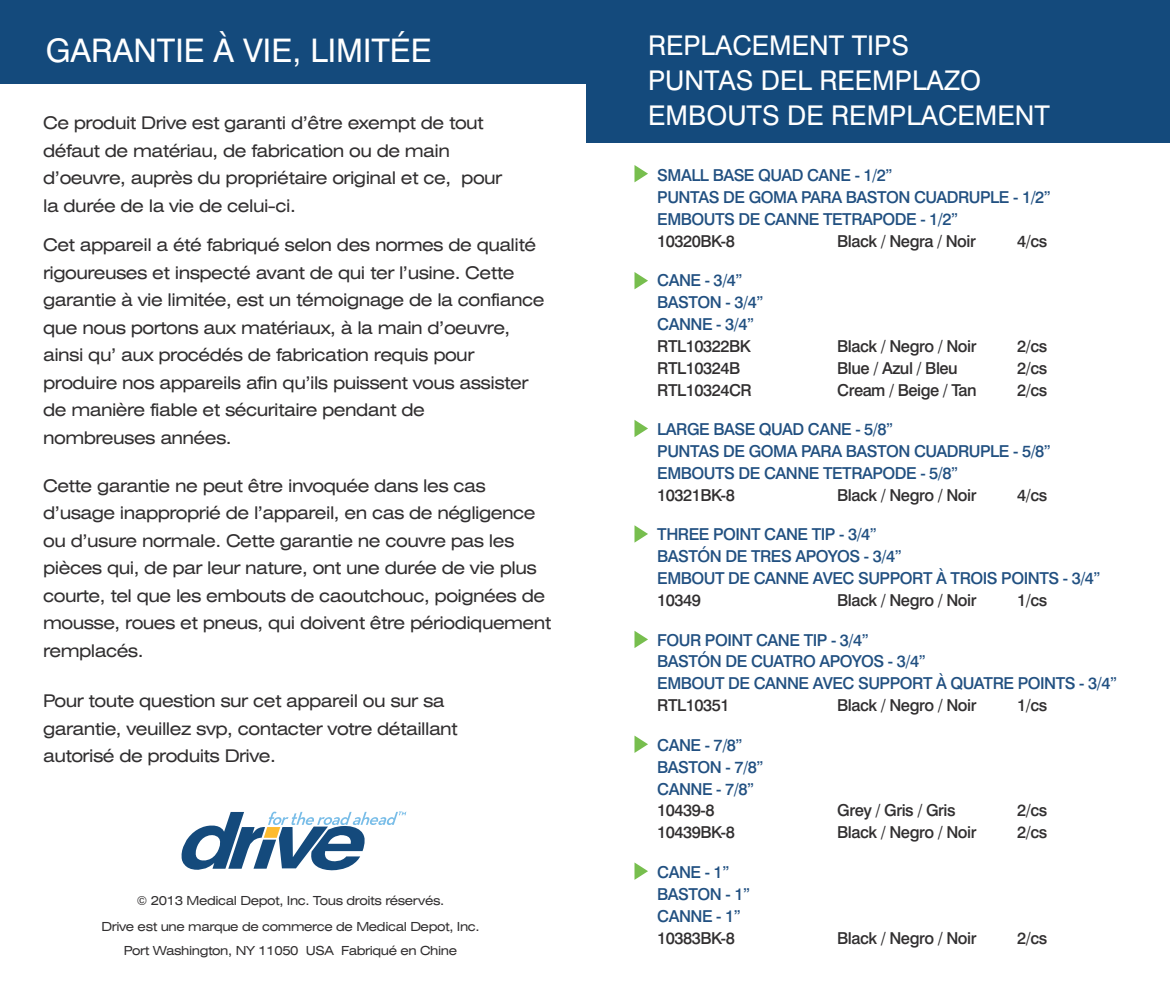
<style>
.page{position:relative;width:1170px;height:990px;background:#fff}
.page>*{position:absolute;margin:0;border:0;box-sizing:border-box;transform-origin:0 0}
.t1{font:32.5px "Swiss 721 BT";color:#fff}
.t2{font:27.25px/35px "Swiss 721 BT";color:#fff}
.t3{font:expanded 17.5px/27.5px "Swiss 721 BT";letter-spacing:-.03em;color:#312f30}
.t4{font:500 16.5px "Swiss 721 BT";letter-spacing:-.03em;color:#215081}
.t5{font:500 16.5px "Swiss 721 BT";letter-spacing:-.03em;color:#312f30}
.t6{font:expanded 12.5px "Swiss 721 BT";letter-spacing:-.03em;color:#312f30}
</style>
<div class="page">
<div style="left:586px;top:1px;width:584px;height:142px;background:#144a7c"></div>
<div style="left:0;top:0;width:1170px;height:84px;background:#144a7c"></div>
<svg style="left:635px;top:165px;width:13px;height:17px"></svg>
<svg style="left:635px;top:272px;width:13px;height:17px"></svg>
<svg style="left:635px;top:420px;width:13px;height:17px"></svg>
<svg style="left:635px;top:525px;width:13px;height:18px"></svg>
<svg style="left:635px;top:631px;width:13px;height:17px"></svg>
<svg style="left:635px;top:863px;width:13px;height:17px"></svg>
<svg style="left:635px;top:736px;width:13px;height:17px"></svg>
<svg style="left:181px;top:811px;width:225px;height:60px"></svg>
<p class="t1" style="left:46px;top:30px;width:387px">GARANTIE À VIE, LIMITÉE</p>
<p class="t3" style="left:43px;top:109px;width:461px">Ce produit Drive est garanti d’être exempt de tout défaut de matériau, de fabrication ou de main d’oeuvre, auprès du propriétaire original et ce, pour la durée de la vie de celui-ci.</p>
<p class="t3" style="left:43px;top:231px;width:503px">Cet appareil a été fabriqué selon des normes de qualité rigoureuses et inspecté avant de qui ter l’usine. Cette garantie à vie limitée, est un témoignage de la confiance que nous portons aux matériaux, à la main d’oeuvre, ainsi qu’ aux procédés de fabrication requis pour produire nos appareils afin qu’ils puissent vous assister de manière fiable et sécuritaire pendant de<br>nombreuses années.</p>
<p class="t3" style="left:43px;top:471px;width:510px">Cette garantie ne peut être invoquée dans les cas d’usage inapproprié de l’appareil, en cas de négligence ou d’usure normale. Cette garantie ne couvre pas les pièces qui, de par leur nature, ont une durée de vie plus courte, tel que les embouts de caoutchouc, poignées de mousse, roues et pneus, qui doivent être périodiquement remplacés.</p>
<p class="t3" style="left:43px;top:687px;width:416px">Pour toute question sur cet appareil ou sur sa garantie, veuillez svp, contacter votre détaillant autorisé de produits Drive.</p>
<p class="t6" style="left:137px;top:893px;width:309px">© 2013 Medical Depot, Inc. Tous droits réservés.</p>
<p class="t6" style="left:101px;top:919px;width:380px">Drive est une marque de commerce de Medical Depot, Inc.</p>
<p class="t6" style="left:124px;top:943px;width:335px">Port Washington, NY 11050 USA Fabriqué en Chine</p>
<p class="t2" style="left:648px;top:28px;width:262px">REPLACEMENT TIPS</p>
<p class="t2" style="left:648px;top:63px;width:403px">PUNTAS DEL REEMPLAZO<br>EMBOUTS DE REMPLACEMENT</p>
<p class="t4" style="left:657px;top:165px;width:237px">SMALL BASE QUAD CANE - 1/2”</p>
<p class="t4" style="left:657px;top:187px;width:395px">PUNTAS DE GOMA PARA BASTON CUADRUPLE - 1/2”</p>
<p class="t4" style="left:657px;top:209px;width:302px">EMBOUTS DE CANNE TETRAPODE - 1/2”</p>
<p class="t5" style="left:657px;top:231px;width:79px">10320BK-8</p>
<p class="t5" style="left:837px;top:231px;width:140px">Black / Negra / Noir</p>
<p class="t5" style="left:1017px;top:231px;width:32px">4/cs</p>
<p class="t4" style="left:657px;top:270px;width:87px">CANE - 3/4”</p>
<p class="t4" style="left:657px;top:292px;width:108px">BASTON - 3/4”</p>
<p class="t4" style="left:657px;top:314px;width:98px">CANNE - 3/4”</p>
<p class="t5" style="left:657px;top:336px;width:95px">RTL10322BK</p>
<p class="t5" style="left:837px;top:336px;width:141px">Black / Negro / Noir</p>
<p class="t5" style="left:1017px;top:336px;width:32px">2/cs</p>
<p class="t5" style="left:657px;top:358px;width:85px">RTL10324B</p>
<p class="t5" style="left:837px;top:358px;width:122px">Blue / Azul / Bleu</p>
<p class="t5" style="left:1017px;top:358px;width:32px">2/cs</p>
<p class="t5" style="left:657px;top:380px;width:96px">RTL10324CR</p>
<p class="t5" style="left:837px;top:380px;width:141px">Cream / Beige / Tan</p>
<p class="t5" style="left:1017px;top:380px;width:32px">2/cs</p>
<p class="t4" style="left:657px;top:419px;width:237px">LARGE BASE QUAD CANE - 5/8”</p>
<p class="t4" style="left:657px;top:441px;width:395px">PUNTAS DE GOMA PARA BASTON CUADRUPLE - 5/8”</p>
<p class="t4" style="left:657px;top:463px;width:302px">EMBOUTS DE CANNE TETRAPODE - 5/8”</p>
<p class="t5" style="left:657px;top:485px;width:79px">10321BK-8</p>
<p class="t5" style="left:837px;top:485px;width:141px">Black / Negro / Noir</p>
<p class="t5" style="left:1017px;top:485px;width:32px">4/cs</p>
<p class="t4" style="left:657px;top:524px;width:221px">THREE POINT CANE TIP - 3/4”</p>
<p class="t4" style="left:657px;top:546px;width:246px">BASTÓN DE TRES APOYOS - 3/4”</p>
<p class="t4" style="left:657px;top:568px;width:445px">EMBOUT DE CANNE AVEC SUPPORT À TROIS POINTS - 3/4”</p>
<p class="t5" style="left:657px;top:590px;width:45px">10349</p>
<p class="t5" style="left:837px;top:590px;width:141px">Black / Negro / Noir</p>
<p class="t5" style="left:1017px;top:590px;width:32px">1/cs</p>
<p class="t4" style="left:657px;top:630px;width:213px">FOUR POINT CANE TIP - 3/4”</p>
<p class="t4" style="left:657px;top:652px;width:270px">BASTÓN DE CUATRO APOYOS - 3/4”</p>
<p class="t4" style="left:657px;top:673px;width:461px">EMBOUT DE CANNE AVEC SUPPORT À QUATRE POINTS - 3/4”</p>
<p class="t5" style="left:657px;top:695px;width:74px">RTL10351</p>
<p class="t5" style="left:837px;top:695px;width:141px">Black / Negro / Noir</p>
<p class="t5" style="left:1017px;top:695px;width:32px">1/cs</p>
<p class="t4" style="left:657px;top:735px;width:87px">CANE - 7/8”</p>
<p class="t4" style="left:657px;top:757px;width:108px">BASTON - 7/8”</p>
<p class="t4" style="left:657px;top:779px;width:98px">CANNE - 7/8”</p>
<p class="t5" style="left:657px;top:801px;width:59px">10439-8</p>
<p class="t5" style="left:837px;top:801px;width:120px">Grey / Gris / Gris</p>
<p class="t5" style="left:1017px;top:801px;width:32px">2/cs</p>
<p class="t5" style="left:657px;top:823px;width:79px">10439BK-8</p>
<p class="t5" style="left:837px;top:823px;width:141px">Black / Negro / Noir</p>
<p class="t5" style="left:1017px;top:823px;width:32px">2/cs</p>
<p class="t4" style="left:657px;top:862px;width:74px">CANE - 1”</p>
<p class="t4" style="left:657px;top:884px;width:94px">BASTON - 1”</p>
<p class="t4" style="left:657px;top:906px;width:85px">CANNE - 1”</p>
<p class="t5" style="left:657px;top:928px;width:79px">10383BK-8</p>
<p class="t5" style="left:837px;top:928px;width:141px">Black / Negro / Noir</p>
<p class="t5" style="left:1017px;top:928px;width:32px">2/cs</p>
</div>
